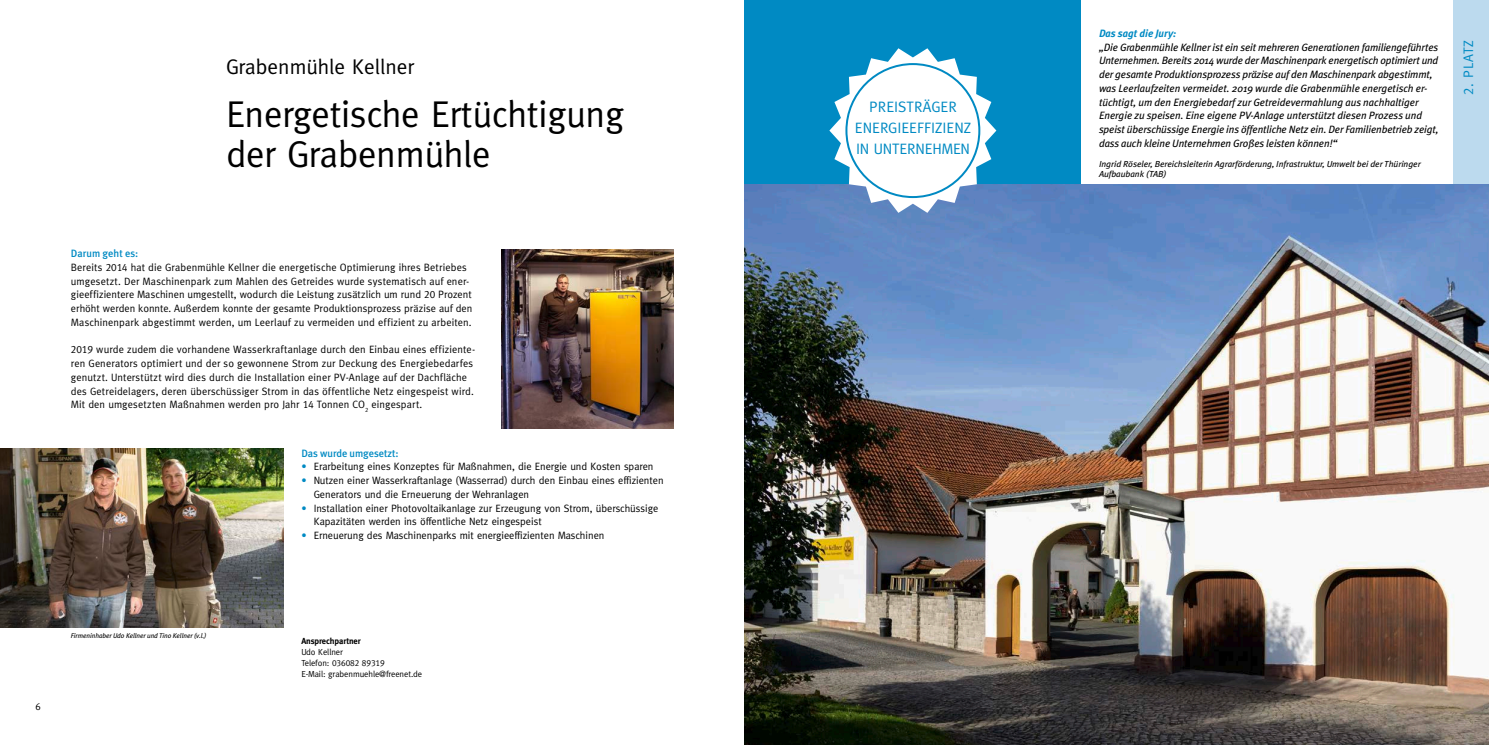
<style>
.page{position:relative;width:1489px;height:745px;background:#fff}
.page>*{position:absolute;margin:0;border:0;box-sizing:border-box;transform-origin:0 0}
.t1{font:37.5px/40px "Meta";letter-spacing:-.005em;color:#000}
.t2{font:21.25px "Meta";color:#000}
.t3{font:15.12px/20.9px "Meta Caps";color:#008ac3;text-align:center}
.t4{font:13.75px "Meta Caps";letter-spacing:.05em;color:#008ac3}
.t5{font:10.62px/13.8px "Meta";letter-spacing:.005em;color:#000}
.t6{font:italic 10.62px/13.8px "Meta Plus";letter-spacing:-.01em;color:#000}
.t7{font:500 10.62px "Meta Plus";letter-spacing:-.005em;color:#008ac3}
.t8{font:italic 700 10.62px "Meta Plus";letter-spacing:-.005em;color:#008ac3}
.t9{font:10px "Meta Caps";color:#000}
.t10{font:italic 8.75px/10px "Meta Plus";letter-spacing:-.005em;color:#000}
.t11{font:8.75px "Meta";letter-spacing:-.005em;color:#000}
.t12{font:8.75px "Meta Caps";letter-spacing:-.005em;color:#000}
.t13{font:700 8.75px "Meta";letter-spacing:-.005em;color:#000}
.t14{font:italic 6.88px "Meta Plus";letter-spacing:-.005em;color:#000}
.s1{font-family:"Meta Caps"}
.s2{color:#008ac3}
.s3{font-family:"Meta"}
</style>
<div class="page">
<img style="left:744px;top:183px;width:744px;height:561px">
<img style="left:501px;top:249px;width:172px;height:179px">
<img style="left:0;top:448px;width:283px;height:179px">
<div style="left:744px;top:0;width:337px;height:183px;background:#008ac3"></div>
<svg style="left:829px;top:48px;width:167px;height:165px"></svg>
<div style="left:1453px;top:0;width:35px;height:183px;background:#bcdaee"></div>
<h2 class="t2" style="left:226px;top:54px;width:190px">Grabenmühle Kellner</h2>
<h1 class="t1" style="left:226px;top:94px;width:399px">Energetische Ertüchtigung der Grabenmühle</h1>
<p class="t7" style="left:71px;top:247px;width:69px">Darum geht es:</p>
<p class="t5" style="left:71px;top:260px;width:403px">Bereits <span class="s1">2014</span> hat die Grabenmühle Kellner die energetische Optimierung ihres Betriebes umgesetzt. Der Maschinenpark zum Mahlen des Getreides wurde systematisch auf ener&shy;gieeffizientere Maschinen umgestellt, wodurch die Leistung zusätzlich um rund <span class="s1">20</span> Prozent erhöht werden konnte. Außerdem konnte der gesamte Produktionsprozess präzise auf den Maschinenpark abgestimmt werden, um Leerlauf zu vermeiden und effizient zu arbeiten.</p>
<p class="t5" style="left:71px;top:342px;width:406px"><span class="s1">2019</span> wurde zudem die vorhandene Wasserkraftanlage durch den Einbau eines effiziente&shy;ren Generators optimiert und der so gewonnene Strom zur Deckung des Energiebedarfes genutzt. Unterstützt wird dies durch die Installation einer PV-Anlage auf der Dachfläche des Getreidelagers, deren überschüssiger Strom in das öffentliche Netz eingespeist wird.<br>Mit den umgesetzten Maßnahmen werden pro Jahr <span class="s1">14</span> Tonnen CO<sub>2</sub> eingespart.</p>
<p class="t7" style="left:301px;top:446px;width:99px">Das wurde umgesetzt:</p>
<p class="t5" style="left:301px;top:459px;width:354px"><span class="s2">•</span> Erarbeitung eines Konzeptes für Maßnahmen, die Energie und Kosten sparen</p>
<p class="t5" style="left:314px;top:473px;width:351px;text-indent:-12px"><span class="s2">•</span> Nutzen einer Wasserkraftanlage (Wasserrad) durch den Einbau eines effizienten<br>Generators und die Erneuerung der Wehranlagen</p>
<p class="t5" style="left:314px;top:500px;width:346px;text-indent:-12px"><span class="s2">•</span> Installation einer Photovoltaikanlage zur Erzeugung von Strom, überschüssige<br>Kapazitäten werden ins öffentliche Netz eingespeist</p>
<p class="t5" style="left:301px;top:528px;width:304px"><span class="s2">•</span> Erneuerung des Maschinenparks mit energieeffizienten Maschinen</p>
<p class="t9" style="left:35px;top:699px;width:7px">6</p>
<p class="t14" style="left:71px;top:631px;width:137px">Firmeninhaber Udo Kellner und Tino Kellner (v.l.)</p>
<p class="t13" style="left:301px;top:635px;width:61px">Ansprechpartner</p>
<p class="t11" style="left:301px;top:646px;width:43px">Udo Kellner</p>
<p class="t12" style="left:301px;top:657px;width:85px"><span class="s3">Telefon:</span> 036082 89319</p>
<p class="t11" style="left:301px;top:668px;width:122px">E-Mail: grabenmuehle@freenet.de</p>
<h3 class="t3" style="left:855px;top:96px;width:118px">PREISTRÄGER<br>ENERGIEEFFIZIENZ<br>IN UNTERNEHMEN</h3>
<p class="t8" style="left:1098px;top:27px;width:79px">Das sagt die Jury:</p>
<p class="t6" style="left:1098px;top:40px;width:341px">„Die Grabenmühle Kellner ist ein seit mehreren Generationen familiengeführtes Unternehmen. Bereits 2014 wurde der Maschinenpark energetisch optimiert und der gesamte Produktionsprozess präzise auf den Maschinenpark abgestimmt, was Leerlaufzeiten vermeidet. 2019 wurde die Grabenmühle energetisch er&shy;tüchtigt, um den Energiebedarf zur Getreidevermahlung aus nachhaltiger Energie zu speisen. Eine eigene PV-Anlage unterstützt diesen Prozess und speist überschüssige Energie ins öffentliche Netz ein. Der Familienbetrieb zeigt, dass auch kleine Unternehmen Großes leisten können!“</p>
<p class="t10" style="left:1098px;top:159px;width:323px">Ingrid Röseler, Bereichsleiterin Agrarförderung, Infrastruktur, Umwelt bei der Thüringer<br>Aufbaubank (TAB)</p>
<p class="t4" style="left:1460px;top:95px;width:57px;rotate:-90deg">2. PLATZ</p>
</div>
